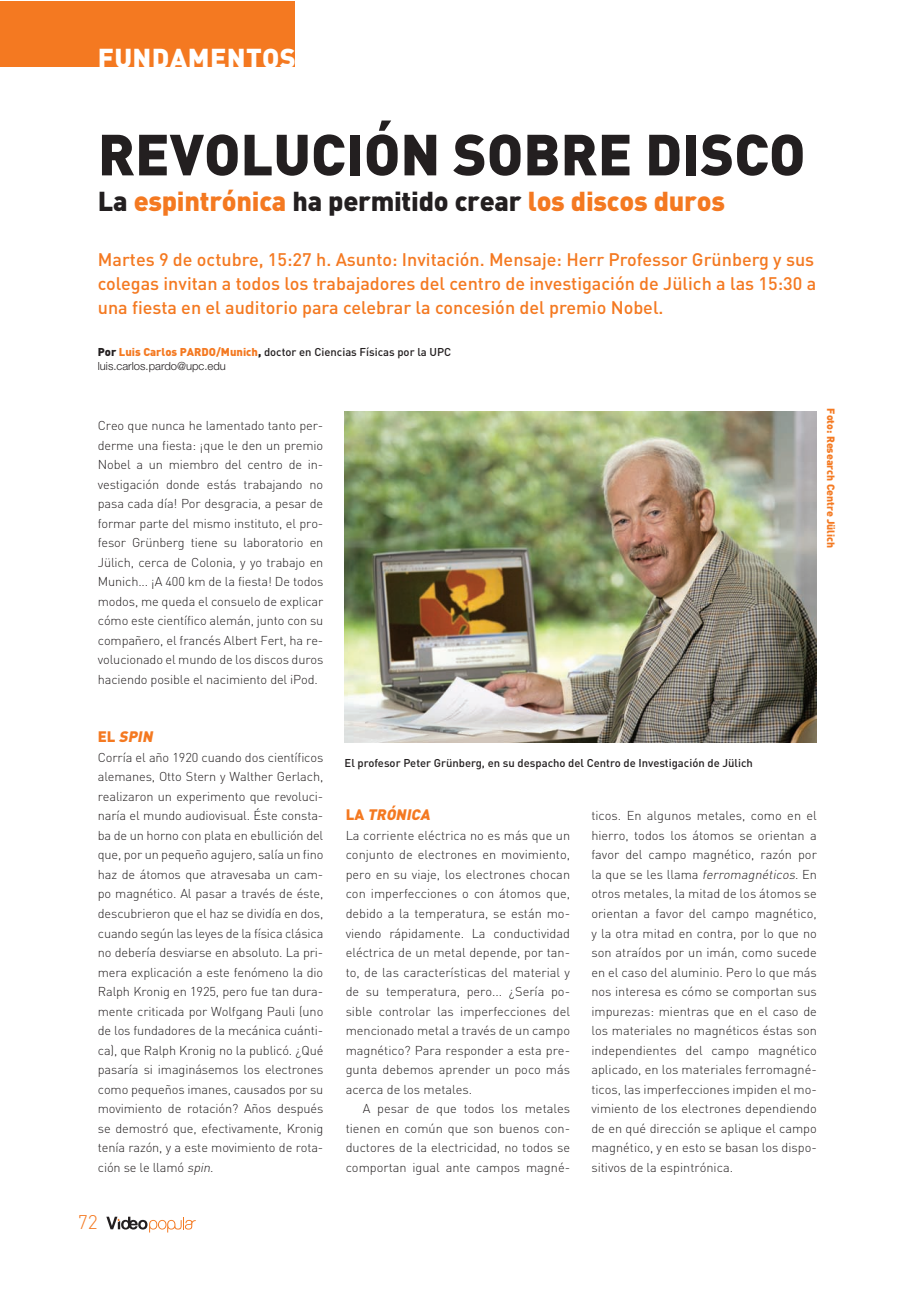
<style>
.page{position:relative;width:919px;height:1289px;background:#fff}
.page>*{position:absolute;margin:0;border:0;box-sizing:border-box;transform-origin:0 0}
._01_Titulo{font:900 57px "DIN";color:#231f20}
._02__Subtitulo{font:900 27px "DIN";letter-spacing:-.01em;color:#f47921}
.t1{font:900 27px "DIN";letter-spacing:.015em;color:#fff}
.t2{font:300 19.5px "DIN";color:#f47921}
._03_Entradilla{font:500 18px/24px "DIN";color:#f47921;text-align:justify}
._06_Intertitulo{font:italic 900 15px "DIN";color:#f47921}
._04_Texto_base_SIN_S{font:300 12.75px/19.5px "DIN";letter-spacing:-.01em;color:#231f20;text-align:justify}
._05_Texto_base_CON_S{font:300 12.75px/19.5px "DIN";color:#231f20;text-align:justify}
._09__Pie_de_foto{font:500 11.25px "DIN";color:#231f20}
.t3{font:300 11.25px "Helvetica Neue";color:#231f20}
.t4{font:900 10.5px "DIN";color:#f47921}
.s1{color:#231f20}
.s2{font-weight:900}
.s3{font-weight:900;color:#f47921}
.s4{font-style:normal}
.s5{font-style:italic}
</style>
<div class="page">
<div style="left:0;top:2px;width:294px;height:65px;background:#f47921"></div>
<svg style="left:106px;top:1216px;width:90px;height:16px"></svg>
<img style="left:344px;top:411px;width:472px;height:331px">
<p class="t1" style="left:98px;top:40px;width:200px">FUNDAMENTOS</p>
<p class="_01_Titulo" style="left:98px;top:117px;width:709px">REVOLUCIÓN SOBRE DISCO</p>
<p class="_02__Subtitulo" style="left:98px;top:183px;width:628px"><span class="s1">La</span> espintrónica <span class="s1">ha permitido crear</span> los discos duros</p>
<p class="_03_Entradilla" style="left:98px;top:247px;width:719px">Martes 9 de octubre, 15:27 h. Asunto: Invitación. Mensaje: Herr Professor Grünberg y sus colegas invitan a todos los trabajadores del centro de investigación de Jülich a las 15:30 a una fiesta en el auditorio para celebrar la concesión del premio Nobel.</p>
<p class="_09__Pie_de_foto" style="left:98px;top:345px;width:355px"><span class="s2">Por</span> <span class="s3">Luis Carlos PARDO/Munich</span><span class="s2">,</span> doctor en Ciencias Físicas por la UPC</p>
<p class="t3" style="left:98px;top:359px;width:129px">luis.carlos.pardo@upc.edu</p>
<p class="_04_Texto_base_SIN_S" style="left:98px;top:416px;width:227px">Creo que nunca he lamentado tanto per&shy;derme una fiesta: ¡que le den un premio Nobel a un miembro del centro de in&shy;vestigación donde estás trabajando no pasa cada día! Por desgracia, a pesar de formar parte del mismo instituto, el pro&shy;fesor Grünberg tiene su laboratorio en Jülich, cerca de Colonia, y yo trabajo en Munich... ¡A 400 km de la fiesta! De todos modos, me queda el consuelo de explicar cómo este científico alemán, junto con su compañero, el francés Albert Fert, ha re&shy;volucionado el mundo de los discos duros haciendo posible el nacimiento del iPod.</p>
<p class="t4" style="left:838px;top:408px;width:141px;rotate:90deg">Foto: Research Centre Jülich</p>
<p class="_06_Intertitulo" style="left:98px;top:727px;width:31px"><span class="s4">El</span> SPIN</p>
<p class="_04_Texto_base_SIN_S" style="left:98px;top:747px;width:227px">Corría el año 1920 cuando dos científicos alemanes, Otto Stern y Walther Gerlach, realizaron un experimento que revoluci&shy;naría el mundo audiovisual. Éste consta&shy;ba de un horno con plata en ebullición del que, por un pequeño agujero, salía un fino haz de átomos que atravesaba un cam&shy;po magnético. Al pasar a través de éste, descubrieron que el haz se dividía en dos, cuando según las leyes de la física clásica no debería desviarse en absoluto. La pri&shy;mera explicación a este fenómeno la dio Ralph Kronig en 1925, pero fue tan dura&shy;mente criticada por Wolfgang Pauli (uno de los fundadores de la mecánica cuánti&shy;ca), que Ralph Kronig no la publicó. ¿Qué pasaría si imaginásemos los electrones como pequeños imanes, causados por su movimiento de rotación? Años después se demostró que, efectivamente, Kronig tenía razón, y a este movimiento de rota&shy;ción se le llamó <span class="s5">spin</span>.</p>
<p class="t2" style="left:78px;top:1210px;width:21px">72</p>
<p class="_09__Pie_de_foto" style="left:344px;top:755px;width:410px">El profesor Peter Grünberg, en su despacho del Centro de Investigación de Jülich</p>
<p class="_06_Intertitulo" style="left:345px;top:805px;width:32px"><span class="s4">La</span> TRÓNICA</p>
<p class="_04_Texto_base_SIN_S" style="left:345px;top:825px;width:226px">La corriente eléctrica no es más que un conjunto de electrones en movimiento, pero en su viaje, los electrones chocan con imperfecciones o con átomos que, debido a la temperatura, se están mo&shy;viendo rápidamente. La conductividad eléctrica de un metal depende, por tan&shy;to, de las características del material y de su temperatura, pero... ¿Sería po&shy;sible controlar las imperfecciones del mencionado metal a través de un campo magnético? Para responder a esta pre&shy;gunta debemos aprender un poco más acerca de los metales.</p>
<p class="_05_Texto_base_CON_S" style="left:345px;top:1098px;width:226px;text-indent:17px">A pesar de que todos los metales tienen en común que son buenos con&shy;ductores de la electricidad, no todos se comportan igual ante campos magné-</p>
<p class="_05_Texto_base_CON_S" style="left:591px;top:806px;width:227px">ticos. En algunos metales, como en el hierro, todos los átomos se orientan a favor del campo magnético, razón por la q u e s e le s l la m a <span class="s5">ferromagnéticos</span>. E n otros metales, la mitad de los átomos se orientan a favor del campo magnético, y la otra mitad en contra, por lo que no son atraídos por un imán, como sucede en el caso del aluminio. Pero lo que más nos interesa es cómo se comportan sus impurezas: mientras que en el caso de los materiales no magnéticos éstas son independientes del campo magnético aplicado, en los materiales ferromagné&shy;ticos, las imperfecciones impiden el mo&shy;vimiento de los electrones dependiendo de en qué dirección se aplique el campo magnético, y en esto se basan los dispo&shy;sitivos de la espintrónica.</p>
</div>
